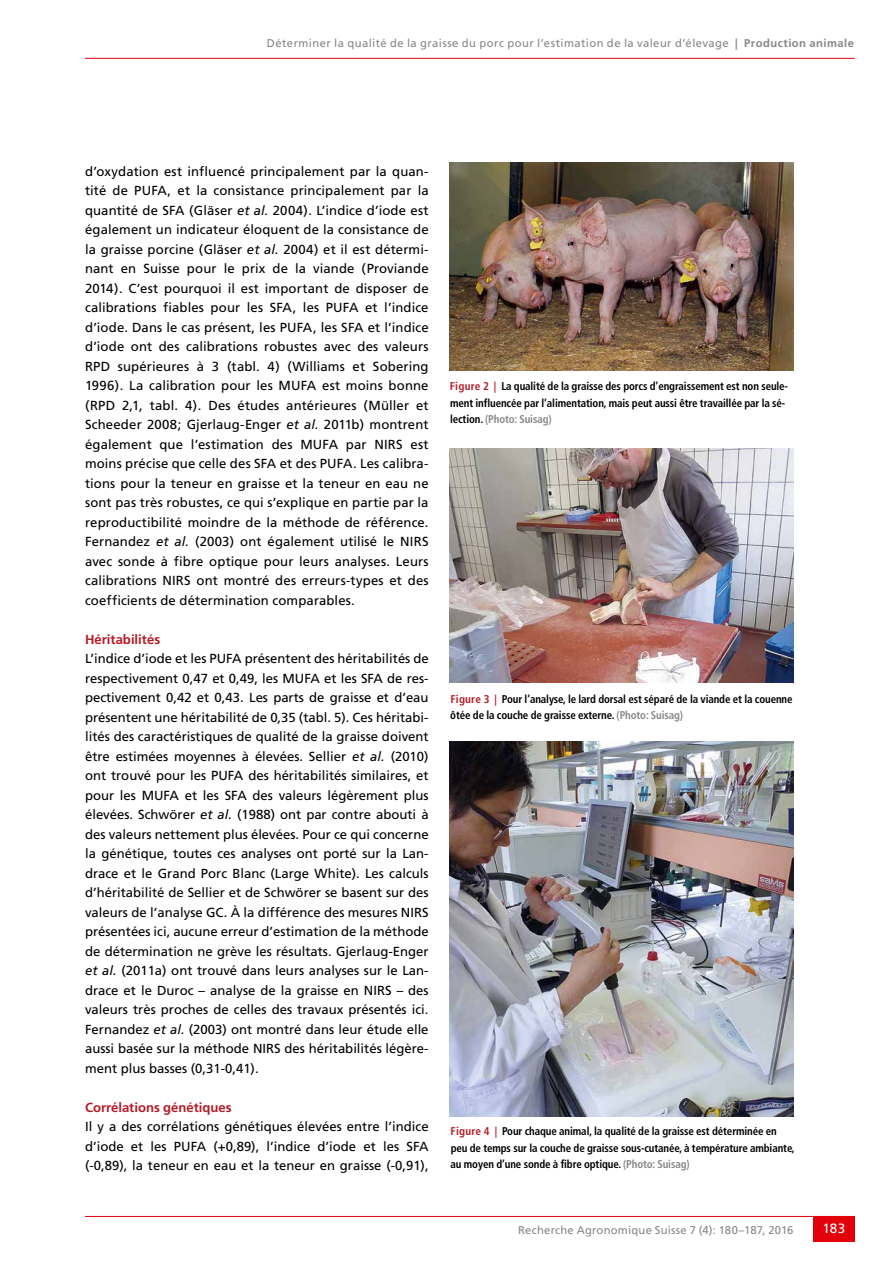
<style>
.page{position:relative;width:893px;height:1263px;background:#fff}
.page>*{position:absolute;margin:0;border:0;box-sizing:border-box;transform-origin:0 0}
.t1{font:13.5px "Frutiger LT Std";color:#fff}
.t2{font:13.2px/19.5px "Frutiger LT Std";color:#000;text-align:justify}
.t3{font:13.2px/19.5px "Frutiger";letter-spacing:.01em;color:#000;text-align:justify}
.t4{font:700 13.2px "Frutiger LT Std";color:#b51b26}
.t5{font:700 condensed 11.25px/16.5px "Frutiger LT Std";letter-spacing:-.01em;color:#000}
.t6{font:11.25px "Frutiger LT Std";letter-spacing:.035em;color:#868786}
.s1{font-weight:700}
.s2{font-family:"Frutiger LT Std"}
.s3{font-style:italic}
.s4{font-family:"Frutiger";font-style:italic}
.s5{color:#b51b26}
.s6{color:#868786}
</style>
<div class="page">
<hr style="left:85px;top:1216px;width:770px;height:1px;background:#e3000b">
<div style="left:813px;top:1216px;width:42px;height:26px;background:#e3000b"></div>
<hr style="left:85px;top:58px;width:770px;height:1px;background:#e3000b">
<img style="left:450px;top:162px;width:343px;height:208px">
<img style="left:450px;top:448px;width:343px;height:234px">
<img style="left:450px;top:741px;width:343px;height:376px">
<p class="t6" style="left:267px;top:36px;width:589px">Déterminer la qualité de la graisse du porc pour l’estimation de la valeur d’élevage <span class="s1">| Production animale</span></p>
<p class="t3" style="left:85px;top:161px;width:345px">d’oxydation est influencé principalement par la quan&shy;tité de PUFA, et la consistance principalement par la quantit<span class="s2">é de SFA</span> (Gläser <span class="s3">et al.</span> 2004). L’indice d’iode est également un indicateur <span class="s2">éloquent</span> de la consistance de la graisse porcine (Gläser <span class="s3">et al.</span> 2004) et il est détermi&shy;nant en Suisse pour le prix de la viande (Proviande 2014). C’est pourquoi il est important de disposer de calibrations fiables pour les SFA, les PUFA et l’indice d’iode. Dans le cas présent, les PUFA, les SFA et l’indice d’iode ont des calibrations robustes avec des valeurs RPD supérieures à 3 (tabl. 4) (Williams et Sobering 1996). La calibration pour les MUFA est moins bonne (RPD 2,1, tabl. 4). Des études antérieures (Müller et Scheeder 2008; Gjerlaug-Enger <span class="s3">et al.</span> 2011b) montrent également que l’estimation des MUFA par NIRS est moins précise que celle des SFA et des PUFA. Les calibra&shy;tions pour la teneur en graisse et la teneur en eau ne sont pas très robustes, ce qui s’explique en partie par la reproductibilité moindre de la méthode de référence.<br>Fernandez <span class="s3">et al.</span> (2003) ont <span class="s2">également</span> utilisé le NIRS avec sonde à fibre optique pour leurs analyses. Leurs calibrations NIRS ont montré des erreurs-types et des coefficients de détermination comparables.</p>
<p class="t4" style="left:85px;top:631px;width:77px">Héritabilités</p>
<p class="t2" style="left:85px;top:649px;width:345px">L’indice d’iode et les PUFA présentent des héritabilités de respectivement 0,47 et 0,49, les MUFA et les SFA de res&shy;pectivement 0,42 et 0,43. Les parts de graisse et d’eau présentent une héritabilité de 0,35 (tabl. 5). Ces héritabi&shy;lités des caractéristiques de qualité de la graisse doivent être estimées moyennes à élevées. Sellier <span class="s4">et al.</span> (2010) ont trouvé pour les PUFA des héritabilités similaires, et pour les MUFA et les SFA des valeurs légèrement plus élevées. Schwörer <span class="s4">et al.</span> (1988) ont par contre abouti à des valeurs nettement plus élevées. Pour ce qui concerne la génétique, toutes ces analyses ont porté sur la Lan&shy;drace et le Grand Porc Blanc (Large White). Les calculs d’héritabilité de Sellier et de Schwörer se basent sur des valeurs de l’analyse GC. À la différence des mesures NIRS présentées ici, aucune erreur d’estimation de la méthode de détermination ne grève les résultats. Gjerlaug-Enger <span class="s4">et al.</span> (2011a) ont trouvé dans leurs analyses sur le Lan&shy;drace et le Duroc – analyse de la graisse en NIRS – des valeurs très proches de celles des travaux présentés ici.<br>Fernandez <span class="s4">et al.</span> (2003) ont montré dans leur étude elle aussi basée sur la méthode NIRS des héritabilités légère&shy;ment plus basses (0,31-0,41).</p>
<p class="t4" style="left:85px;top:1099px;width:148px">Corrélations génétiques</p>
<p class="t2" style="left:85px;top:1117px;width:345px">Il y a des corrélations génétiques élevées entre l’indice d’iode et les PUFA (+0,89), l’indice d’iode et les SFA (-0,89), la teneur en eau et la teneur en graisse (-0,91),</p>
<p class="t5" style="left:451px;top:1123px;width:346px"><span class="s5">Figure 4 |</span> Pour chaque animal, la qualité de la graisse est déterminée en peu de temps sur la couche de graisse sous-cutanée, à température ambiante, au moyen d’une sonde à fibre optique. <span class="s6">(Photo: Suisag)</span></p>
<p class="t5" style="left:450px;top:378px;width:340px"><span class="s5">Figure 2 |</span> La qualité de la graisse des porcs d’engraissement est non seule&shy;ment influencée par l’alimentation, mais peut aussi être travaillée par la sé&shy;lection. <span class="s6">(Photo: Suisag)</span></p>
<p class="t5" style="left:450px;top:690px;width:344px"><span class="s5">Figure 3 |</span> Pour l’analyse, le lard dorsal est séparé de la viande et la couenne ôtée de la couche de graisse externe. <span class="s6">(Photo: Suisag)</span></p>
<p class="t6" style="left:518px;top:1223px;width:277px">Recherche Agronomique Suisse 7 (4): 180–187, 2016</p>
<p class="t1" style="left:822px;top:1221px;width:24px">183</p>
</div>
